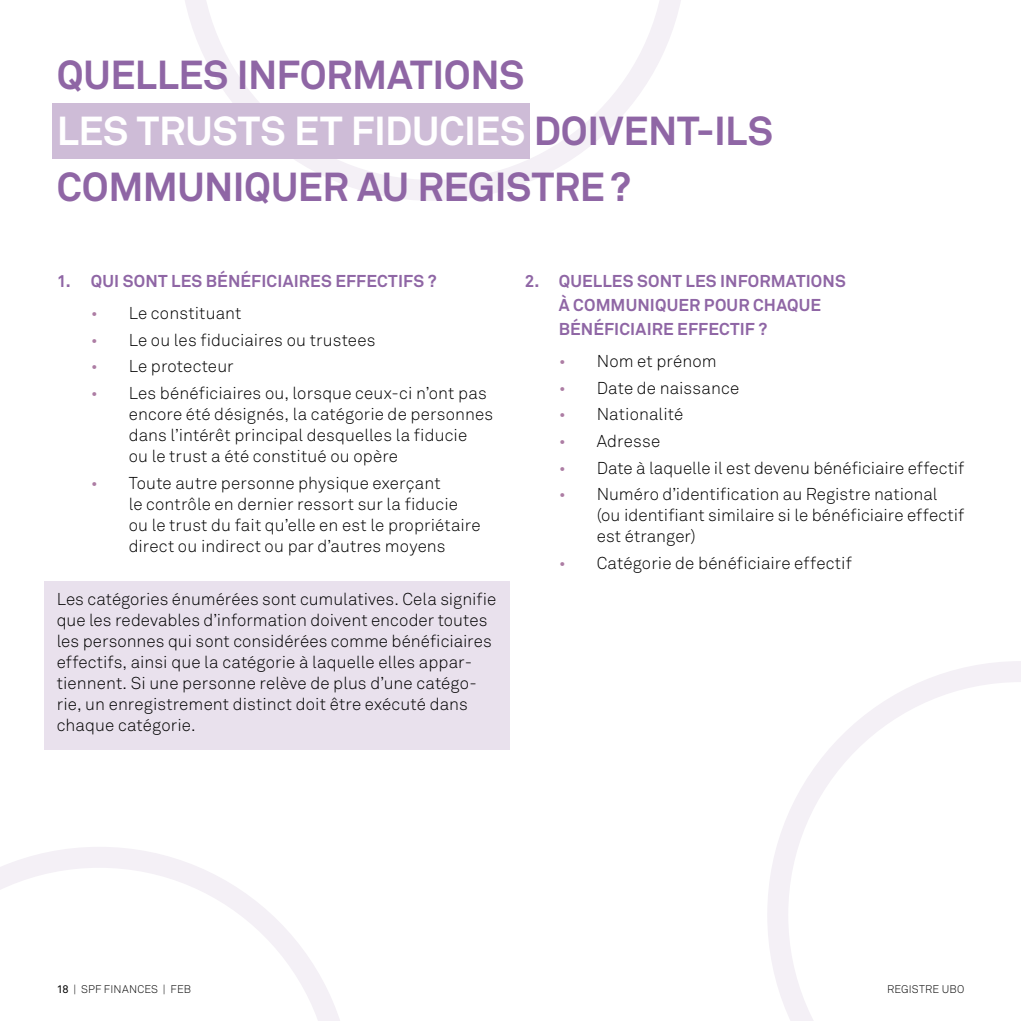
<style>
.page{position:relative;width:1021px;height:1021px;background:#fff}
.page>*{position:absolute;margin:0;border:0;box-sizing:border-box;transform-origin:0 0}
.t1{font:700 40px/56px "Akkurat";letter-spacing:-.01em;color:#8f66a5}
.t2{font:300 17px/21px "Akkurat";letter-spacing:.005em;color:#000}
.t3{font:700 17px/24px "Akkurat";letter-spacing:.01em;color:#8f66a5}
.t4{font:300 11px "Akkurat";letter-spacing:.015em;color:#000}
.s1{color:#fff}
.s2{color:#ad7da4}
.s3{font-weight:400}
</style>
<div class="page">
<svg style="left:185px;top:0;width:496px;height:201px"></svg>
<div style="left:44px;top:581px;width:465px;height:168px;background:#e9e1ed"></div>
<svg style="left:767px;top:661px;width:253px;height:359px"></svg>
<svg style="left:0;top:847px;width:340px;height:173px"></svg>
<div style="left:52px;top:103px;width:477px;height:56px;background:#cebcd7"></div>
<h1 class="t1" style="left:57px;top:46px;width:717px">QUELLES INFORMATIONS<br><span class="s1">LES TRUSTS ET FIDUCIES</span> DOIVENT-ILS<br>COMMUNIQUER AU REGISTRE?</h1>
<p class="t3" style="left:57px;top:268px;width:381px">1. QUI SONT LES BÉNÉFICIAIRES EFFECTIFS ?</p>
<p class="t2" style="left:91px;top:302px;width:152px"><span class="s2">•</span> Le constituant</p>
<p class="t2" style="left:91px;top:329px;width:286px"><span class="s2">•</span> Le ou les fiduciaires ou trustees</p>
<p class="t2" style="left:91px;top:355px;width:144px"><span class="s2">•</span> Le protecteur</p>
<p class="t2" style="left:129px;top:382px;width:366px;text-indent:-38px"><span class="s2">•</span> Les bénéficiaires ou, lorsque ceux-ci n’ont pas encore été désignés, la catégorie de personnes dans l’intérêt principal desquelles la fiducie<br>ou le trust a été constitué ou opère</p>
<p class="t2" style="left:129px;top:472px;width:353px;text-indent:-38px"><span class="s2">•</span> Toute autre personne physique exerçant<br>le contrôle en dernier ressort sur la fiducie ou le trust du fait qu’elle en est le propriétaire direct ou indirect ou par d’autres moyens</p>
<p class="t2" style="left:57px;top:588px;width:441px">Les catégories énumérées sont cumulatives. Cela signifie que les redevables d’information doivent encoder toutes les personnes qui sont considérées comme bénéficiaires effectifs, ainsi que la catégorie à laquelle elles appar&shy;tiennent. Si une personne relève de plus d’une catégo&shy;rie, un enregistrement distinct doit être exécuté dans chaque catégorie.</p>
<p class="t3" style="left:558px;top:268px;width:289px;text-indent:-34px">2. QUELLES SONT LES INFORMATIONS<br>À COMMUNIQUER POUR CHAQUE<br>BÉNÉFICIAIRE EFFECTIF ?</p>
<p class="t2" style="left:558px;top:350px;width:160px"><span class="s2">•</span> Nom et prénom</p>
<p class="t2" style="left:558px;top:377px;width:182px"><span class="s2">•</span> Date de naissance</p>
<p class="t2" style="left:558px;top:403px;width:126px"><span class="s2">•</span> Nationalité</p>
<p class="t2" style="left:558px;top:430px;width:103px"><span class="s2">•</span> Adresse</p>
<p class="t2" style="left:558px;top:457px;width:407px"><span class="s2">•</span> Date à laquelle il est devenu bénéficiaire effectif</p>
<p class="t2" style="left:596px;top:483px;width:369px;text-indent:-38px"><span class="s2">•</span> Numéro d’identification au Registre national (ou identifiant similaire si le bénéficiaire effectif est étranger)</p>
<p class="t2" style="left:558px;top:552px;width:294px"><span class="s2">•</span> Catégorie de bénéficiaire effectif</p>
<p class="t4" style="left:57px;top:982px;width:136px"><span class="s3">18</span> | SPF FINANCES | FEB</p>
<p class="t4" style="left:887px;top:982px;width:79px">REGISTRE UBO</p>
</div>
